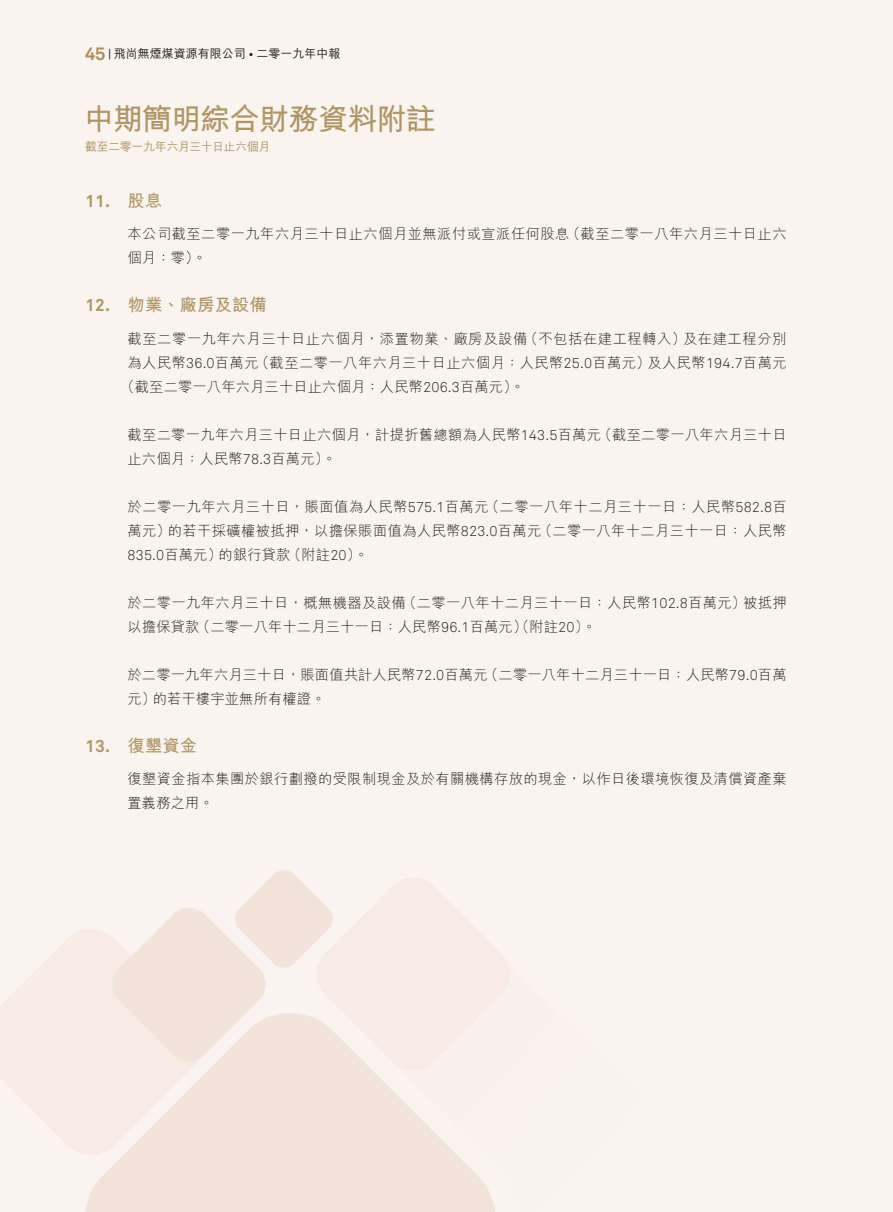
<style>
.page{position:relative;width:893px;height:1212px;background:#faf4ef}
.page>*{position:absolute;margin:0;border:0;box-sizing:border-box;transform-origin:0 0}
.t1{font:700 30px "M Hei HK";letter-spacing:-.02em;color:#af9668}
.t2{font:700 18px "Akkurat Pro";color:#af9668}
.t3{font:700 17.25px "M Hei HK";letter-spacing:.01em;color:#af9668}
.t4{font:700 17.25px "Akkurat Pro";color:#af9668}
.t5{font:300 14.25px/24px "M Hei HK";letter-spacing:.03em;color:#231f20}
.t6{font:300 14.25px/24px "M Hei HK";letter-spacing:.01em;color:#231f20}
.t7{font:14.25px "Akkurat Light Pro";color:#231f20}
.t8{font:500 12px "M Hei HK";color:#231f20}
.t9{font:500 12px "M Hei HK";letter-spacing:-.035em;color:#af9668}
.s1{font-family:"Akkurat Pro";font-weight:400}
.s2{font-family:"Akkurat Light Pro";font-weight:400}
.s3{font-family:"M Hei HK";font-weight:300}
</style>
<div class="page">
<p class="t2" style="left:85px;top:43px;width:22px">45</p>
<p class="t8" style="left:108px;top:45px;width:234px"><span class="s1">|</span> 飛尚無煙煤資源有限公司 <span class="s1">•</span> 二零一九年中報</p>
<h1 class="t1" style="left:84px;top:97px;width:353px">中期簡明綜合財務資料附註</h1>
<p class="t9" style="left:85px;top:138px;width:187px">截至二零一九年六月三十日止六個月</p>
<p class="t3" style="left:128px;top:188px;width:36px">股息</p>
<p class="t4" style="left:85px;top:190px;width:27px">11.</p>
<p class="t4" style="left:85px;top:294px;width:27px">12.</p>
<p class="t4" style="left:85px;top:735px;width:27px">13.</p>
<p class="t5" style="left:128px;top:221px;width:443px">本公司截至二零一九年六月三十日止六個月並無派付或宣派任何股息個月：零。(</p>
<p class="t3" style="left:128px;top:292px;width:141px">物業、廠房及設備</p>
<p class="t5" style="left:566px;top:221px;width:222px">（截至二零一八年六月三十日止六</p>
<p class="t5" style="left:524px;top:326px;width:163px">（不包括在建工程轉入）</p>
<p class="t5" style="left:128px;top:326px;width:401px">截至二零一九年六月三十日止六個月，添置物業、廠房及設備</p>
<p class="t5" style="left:683px;top:326px;width:105px">及在建工程分別</p>
<p class="t5" style="left:255px;top:350px;width:397px">（截至二零一八年六月三十日止六個月：人民幣<span class="s2">25.0</span>百萬元）</p>
<p class="t6" style="left:120px;top:350px;width:406px;text-indent:7px">為人民幣<span class="s2">36.0</span>百萬元<br>（截至二零一八年六月三十日止六個月：人民幣<span class="s2">206.3</span>百萬元。(</p>
<p class="t5" style="left:647px;top:350px;width:141px">及人民幣<span class="s2">194.7</span>百萬元</p>
<p class="t5" style="left:598px;top:422px;width:191px">（截至二零一八年六月三十日</p>
<p class="t5" style="left:128px;top:422px;width:475px">截至二零一九年六月三十日止六個月，計提折舊總額為人民幣<span class="s2">143.5</span>百萬元止六個月：人民幣<span class="s2">78.3</span>百萬元。(</p>
<p class="t5" style="left:485px;top:494px;width:303px">（二零一八年十二月三十一日：人民幣<span class="s2">582.8</span>百</p>
<p class="t5" style="left:128px;top:494px;width:362px">於二零一九年六月三十日，賬面值為人民幣<span class="s2">575.1</span>百萬元</p>
<p class="t5" style="left:128px;top:518px;width:45px">萬元）</p>
<p class="t5" style="left:538px;top:518px;width:250px">（二零一八年十二月三十一日：人民幣</p>
<p class="t5" style="left:168px;top:518px;width:375px">的若干採礦權被抵押，以擔保賬面值為人民幣<span class="s2">823.0</span>百萬元</p>
<p class="t5" style="left:219px;top:542px;width:73px">的銀行貸款</p>
<p class="t7" style="left:128px;top:546px;width:96px">835.0<span class="s3">百萬元）</span></p>
<p class="t5" style="left:287px;top:542px;width:83px">（附註<span class="s2">20</span> 。(</p>
<p class="t5" style="left:402px;top:590px;width:345px">（二零一八年十二月三十一日：人民幣<span class="s2">102.8</span>百萬元）</p>
<p class="t5" style="left:196px;top:590px;width:402px;text-indent:-69px">於二零一九年六月三十日，概無機器及設備<br>（二零一八年十二月三十一日：人民幣<span class="s2">96.1</span>百萬元）（附註<span class="s2">20</span> 。(</p>
<p class="t5" style="left:743px;top:590px;width:45px">被抵押</p>
<p class="t5" style="left:128px;top:614px;width:73px">以擔保貸款</p>
<p class="t6" style="left:484px;top:662px;width:304px">（二零一八年十二月三十一日：人民幣<span class="s2">79.0</span>百萬</p>
<p class="t6" style="left:153px;top:662px;width:336px;text-indent:-25px">於二零一九年六月三十日，賬面值共計人民幣<span class="s2">72.0</span>百萬元的若干樓宇並無所有權證。</p>
<p class="t5" style="left:128px;top:686px;width:30px">元）</p>
<p class="t3" style="left:128px;top:733px;width:71px">復墾資金</p>
<p class="t5" style="left:128px;top:766px;width:661px">復墾資金指本集團於銀行劃撥的受限制現金及於有關機構存放的現金，以作日後環境恢復及清償資產棄置義務之用。</p>
</div>
